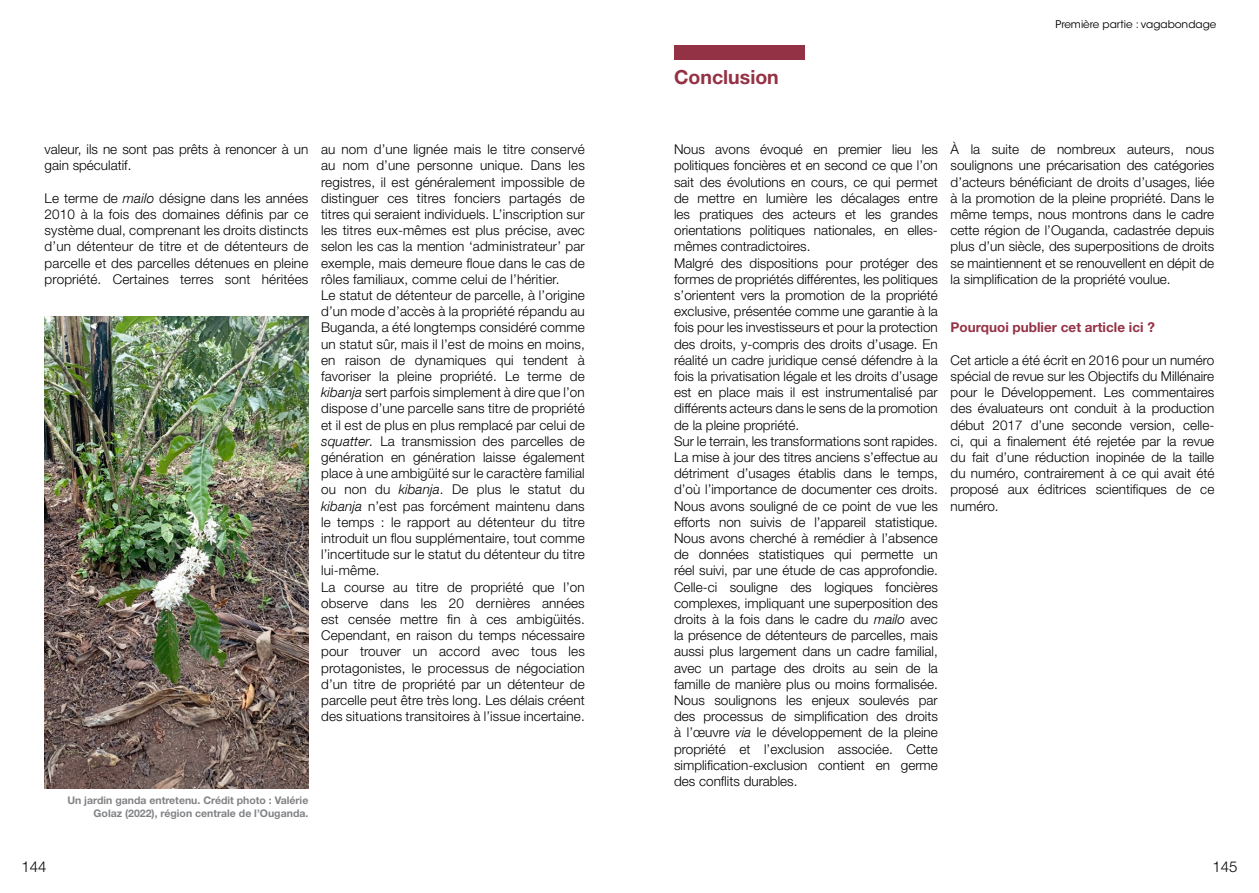
<style>
.page{position:relative;width:1259px;height:893px;background:#fff}
.page>*{position:absolute;margin:0;border:0;box-sizing:border-box;transform-origin:0 0}
.t1{font:700 19.5px "Helvetica Neue LT Std";color:#943245}
.t2{font:300 15px "Helvetica Neue LT Std";color:#000}
.t3{font:300 13.5px/16.2px "Helvetica Neue LT Std";color:#000}
.t4{font:700 13.5px "Helvetica Neue LT Std";color:#943245}
.t5{font:700 10.5px/12.6px "Helvetica Neue LT Std";color:#808285;text-align:right}
.t6{font:10.5px "ITC Avant Garde Std";color:#000}
.s1{font-family:"Helvetica Neue";font-style:italic}
</style>
<div class="page">
<div style="left:674px;top:45px;width:130px;height:15px;background:#943245"></div>
<img style="left:45px;top:316px;width:263px;height:472px">
<h1 class="t1" style="left:674px;top:65px;width:106px">Conclusion</h1>
<p class="t6" style="left:1055px;top:17px;width:162px">Première partie : vagabondage</p>
<p class="t3" style="left:45px;top:141px;width:265px">valeur, ils ne sont pas prêts à renoncer à un gain spéculatif.</p>
<p class="t3" style="left:45px;top:190px;width:265px;text-align:justify">Le terme de <span class="s1">mailo</span> désigne dans les années 2010 à la fois des domaines définis par ce système dual, comprenant les droits distincts d’un détenteur de titre et de détenteurs de parcelle et des parcelles détenues en pleine propriété. Certaines terres sont héritées</p>
<p class="t5" style="left:67px;top:794px;width:242px">Un jardin ganda entretenu. Crédit photo : Valérie<br>Golaz (2022), région centrale de l’Ouganda.</p>
<p class="t3" style="left:321px;top:141px;width:265px">au nom d’une lignée mais le titre conservé au nom d’une personne unique. Dans les registres, il est généralement impossible de distinguer ces titres fonciers partagés de titres qui seraient individuels. L’inscription sur les titres eux-mêmes est plus précise, avec selon les cas la mention ‘administrateur’ par exemple, mais demeure floue dans le cas de rôles familiaux, comme celui de l’héritier.<br>Le statut de détenteur de parcelle, à l’origine d’un mode d’accès à la propriété répandu au Buganda, a été longtemps considéré comme un statut sûr, mais il l’est de moins en moins, en raison de dynamiques qui tendent à favoriser la pleine propriété. Le terme de <span class="s1">kibanja</span> sert parfois simplement à dire que l’on dispose d’une parcelle sans titre de propriété et il est de plus en plus remplacé par celui de <span class="s1">squatter.</span> La transmission des parcelles de génération en génération laisse également place à une ambigüité sur le caractère familial ou non du <span class="s1">kibanja</span>. De plus le statut du <span class="s1">kibanja</span> n’est pas forcément maintenu dans le temps : le rapport au détenteur du titre introduit un flou supplémentaire, tout comme l’incertitude sur le statut du détenteur du titre lui-même.<br>La course au titre de propriété que l’on observe dans les 20 dernières années est censée mettre fin à ces ambigüités.<br>Cependant, en raison du temps nécessaire pour trouver un accord avec tous les protagonistes, le processus de négociation d’un titre de propriété par un détenteur de parcelle peut être très long. Les délais créent des situations transitoires à l’issue incertaine.</p>
<p class="t3" style="left:674px;top:141px;width:265px">Nous avons évoqué en premier lieu les politiques foncières et en second ce que l’on sait des évolutions en cours, ce qui permet de mettre en lumière les décalages entre les pratiques des acteurs et les grandes orientations politiques nationales, en elles&shy;mêmes contradictoires.<br>Malgré des dispositions pour protéger des formes de propriétés différentes, les politiques s’orientent vers la promotion de la propriété exclusive, présentée comme une garantie à la fois pour les investisseurs et pour la protection des droits, y-compris des droits d’usage. En réalité un cadre juridique censé défendre à la fois la privatisation légale et les droits d’usage est en place mais il est instrumentalisé par différents acteurs dans le sens de la promotion de la pleine propriété.<br>Sur le terrain, les transformations sont rapides.<br>La mise à jour des titres anciens s’effectue au détriment d’usages établis dans le temps, d’où l’importance de documenter ces droits.<br>Nous avons souligné de ce point de vue les efforts non suivis de l’appareil statistique.<br>Nous avons cherché à remédier à l’absence de données statistiques qui permette un réel suivi, par une étude de cas approfondie.<br>Celle-ci souligne des logiques foncières complexes, impliquant une superposition des droits à la fois dans le cadre du <span class="s1">mailo</span> avec la présence de détenteurs de parcelles, mais aussi plus largement dans un cadre familial, avec un partage des droits au sein de la famille de manière plus ou moins formalisée.<br>Nous soulignons les enjeux soulevés par des processus de simplification des droits à l’œuvre <span class="s1">via</span> le développement de la pleine propriété et l’exclusion associée. Cette simplification-exclusion contient en germe des conflits durables.</p>
<p class="t3" style="left:950px;top:141px;width:265px;text-align:justify">À la suite de nombreux auteurs, nous soulignons une précarisation des catégories d’acteurs bénéficiant de droits d’usages, liée à la promotion de la pleine propriété. Dans le même temps, nous montrons dans le cadre cette région de l’Ouganda, cadastrée depuis plus d’un siècle, des superpositions de droits se maintiennent et se renouvellent en dépit de la simplification de la propriété voulue.</p>
<p class="t4" style="left:950px;top:319px;width:206px">Pourquoi publier cet article ici ?</p>
<p class="t3" style="left:950px;top:352px;width:265px;text-align:justify">Cet article a été écrit en 2016 pour un numéro spécial de revue sur les Objectifs du Millénaire pour le Développement. Les commentaires des évaluateurs ont conduit à la production début 2017 d’une seconde version, celle&shy;ci, qui a finalement été rejetée par la revue du fait d’une réduction inopinée de la taille du numéro, contrairement à ce qui avait été proposé aux éditrices scientifiques de ce numéro.</p>
<p class="t2" style="left:22px;top:857px;width:27px">144</p>
<p class="t2" style="left:1212px;top:857px;width:27px">145</p>
</div>
